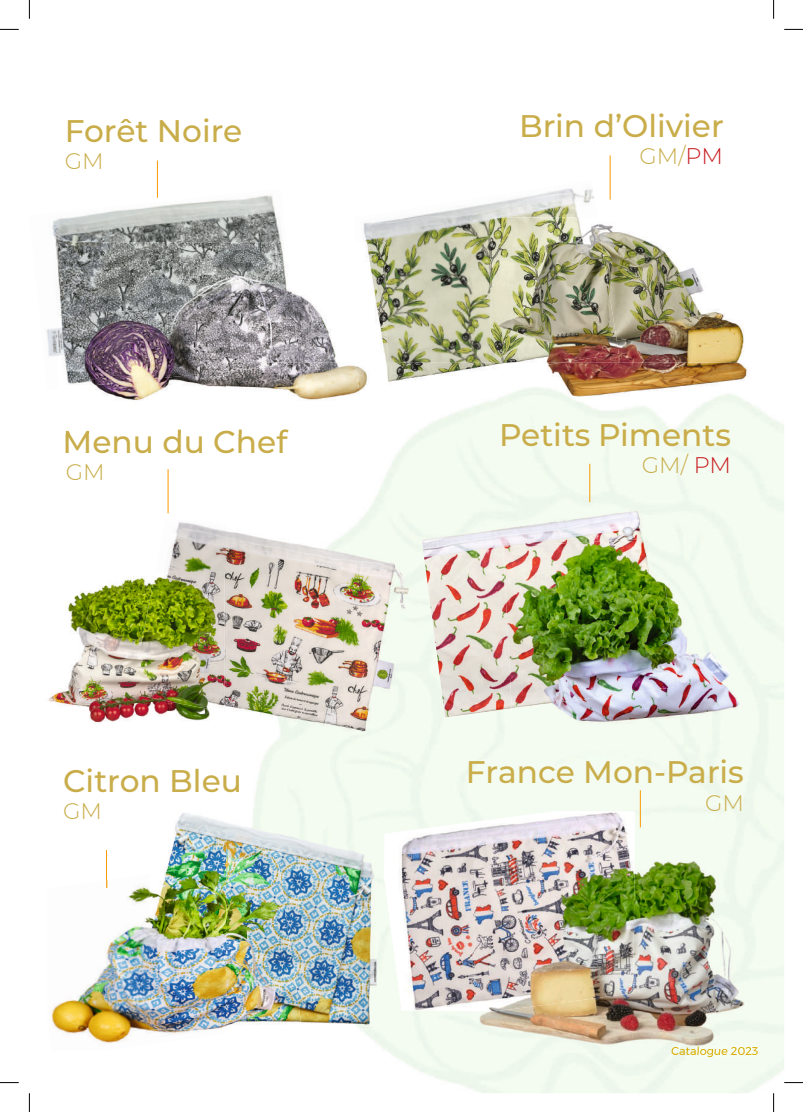
<style>
.page{position:relative;width:803px;height:1112px;background:#fff}
.page>*{position:absolute;margin:0;border:0;box-sizing:border-box;transform-origin:0 0}
.t1{font:500 31.25px "Montserrat";color:#c9ad4a}
.t2{font:300 22.5px "Montserrat";color:#c9ad4a}
.t3{font:11.25px "Montserrat";color:#d8ac00}
.s1{color:#c81c21}
</style>
<div class="page">
<img style="left:671px;top:1051px;width:87px;height:5px">
<img style="left:226px;top:433px;width:57px;height:1px">
<img style="left:422px;top:508px;width:237px;height:209px">
<img style="left:512px;top:534px;width:233px;height:217px">
<img style="left:503px;top:538px;width:175px;height:170px">
<hr style="left:589px;top:463px;width:1px;height:39px;background:#f79900">
<hr style="left:157px;top:160px;width:1px;height:38px;background:#f79900">
<hr style="left:106px;top:850px;width:1px;height:37px;background:#f79900">
<img style="left:168px;top:522px;width:58px;height:184px">
<img style="left:226px;top:524px;width:188px;height:210px">
<img style="left:202px;top:531px;width:1px;height:38px">
<hr style="left:168px;top:469px;width:1px;height:44px;background:#f79900">
<hr style="left:610px;top:155px;width:1px;height:44px;background:#f79900">
<hr style="left:640px;top:790px;width:1px;height:37px;background:#f79900">
<img style="left:363px;top:188px;width:231px;height:174px">
<img style="left:387px;top:362px;width:103px;height:24px">
<img style="left:168px;top:813px;width:58px;height:50px">
<img style="left:226px;top:807px;width:151px;height:222px">
<img style="left:51px;top:880px;width:160px;height:164px">
<img style="left:150px;top:863px;width:76px;height:166px">
<img style="left:226px;top:856px;width:75px;height:173px">
<img style="left:48px;top:577px;width:162px;height:146px">
<img style="left:141px;top:572px;width:83px;height:140px">
<img style="left:46px;top:189px;width:236px;height:167px">
<img style="left:619px;top:232px;width:125px;height:130px">
<img style="left:490px;top:362px;width:260px;height:39px">
<img style="left:490px;top:217px;width:129px;height:145px">
<img style="left:490px;top:362px;width:71px;height:12px">
<img style="left:384px;top:810px;width:251px;height:200px">
<img style="left:474px;top:860px;width:303px;height:191px">
<img style="left:671px;top:1046px;width:87px;height:5px">
<img style="left:474px;top:860px;width:160px;height:151px">
<img style="left:98px;top:295px;width:238px;height:106px">
<img style="left:226px;top:362px;width:135px;height:70px">
<img style="left:65px;top:429px;width:223px;height:4px">
<img style="left:355px;top:242px;width:32px;height:152px">
<img style="left:58px;top:242px;width:241px;height:147px">
<img style="left:226px;top:362px;width:73px;height:9px">
<svg style="left:0;top:29px;width:19px;height:1px"></svg>
<svg style="left:784px;top:29px;width:19px;height:1px"></svg>
<svg style="left:0;top:1082px;width:19px;height:1px"></svg>
<svg style="left:784px;top:1082px;width:19px;height:1px"></svg>
<svg style="left:29px;top:0;width:1px;height:19px"></svg>
<svg style="left:29px;top:1093px;width:1px;height:18px"></svg>
<svg style="left:773px;top:0;width:1px;height:19px"></svg>
<svg style="left:773px;top:1093px;width:1px;height:18px"></svg>
<p class="t1" style="left:65px;top:109px;width:179px">Forêt Noire</p>
<p class="t2" style="left:65px;top:145px;width:40px">GM</p>
<p class="t1" style="left:63px;top:420px;width:226px">Menu du Chef</p>
<p class="t2" style="left:66px;top:456px;width:40px">GM</p>
<p class="t1" style="left:63px;top:759px;width:180px">Citron Bleu</p>
<p class="t2" style="left:63px;top:795px;width:40px">GM</p>
<p class="t1" style="left:519px;top:104px;width:206px">Brin d’Olivier</p>
<p class="t2" style="left:639px;top:141px;width:85px">GM/<span class="s1">PM</span></p>
<p class="t1" style="left:499px;top:413px;width:233px">Petits Piments</p>
<p class="t2" style="left:642px;top:450px;width:91px">GM/ <span class="s1">PM</span></p>
<p class="t1" style="left:466px;top:750px;width:279px">France Mon-Paris</p>
<p class="t2" style="left:705px;top:787px;width:40px">GM</p>
<p class="t3" style="left:671px;top:1042px;width:89px">Catalogue 2023</p>
</div>
